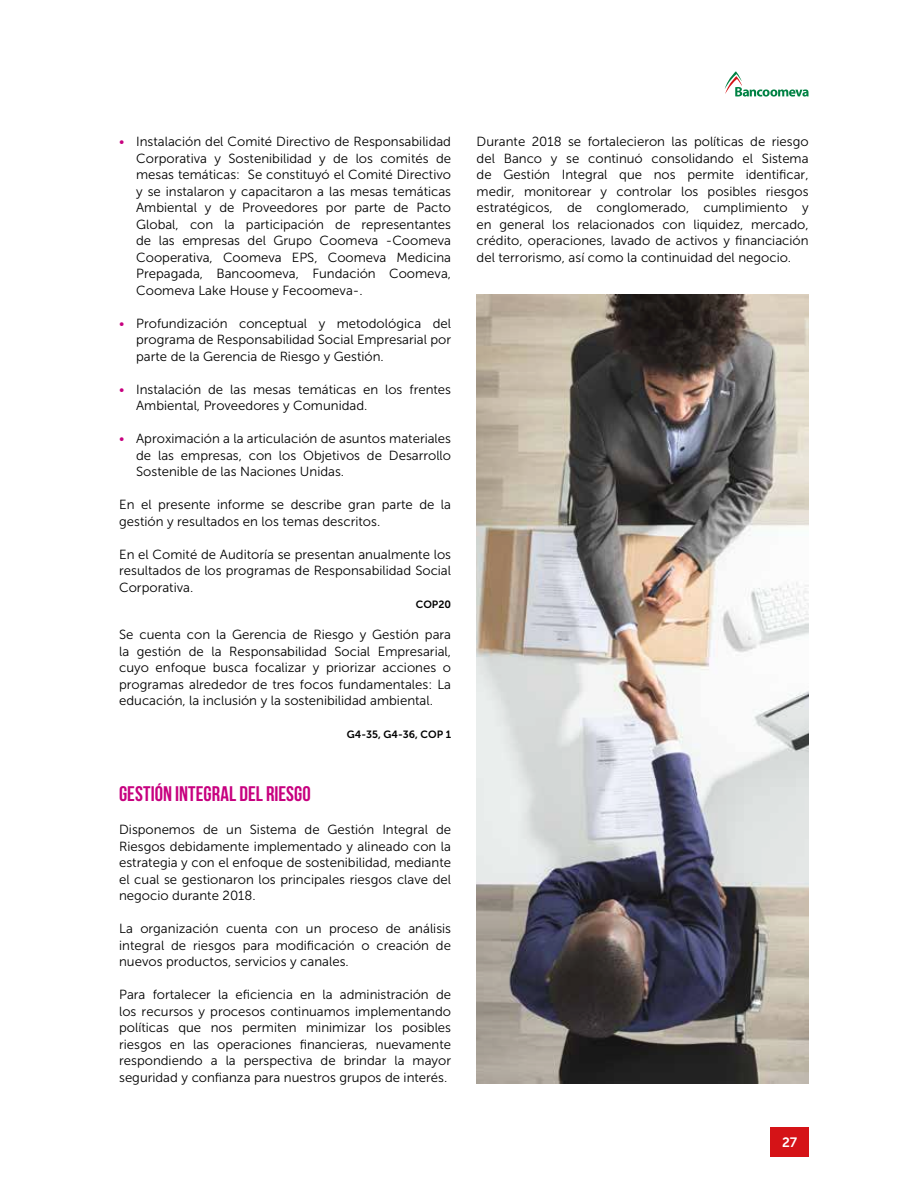
<style>
.page{position:relative;width:915px;height:1191px;background:#fff}
.page>*{position:absolute;margin:0;border:0;box-sizing:border-box;transform-origin:0 0}
.t1{font:700 21px "Bebas Neue";color:#c7017f}
.t2{font:13.5px "Museo Sans 700";color:#fff}
.t3{font:13.2px/16.5px "Museo Sans 300";color:#000;text-align:justify}
.t4{font:10.5px "Museo Sans 700";color:#000}
.s1{color:#c7017f}
</style>
<div class="page">
<div style="left:770px;top:1127px;width:38px;height:30px;background:#d51317"></div>
<svg style="left:724px;top:71px;width:84px;height:26px"></svg>
<img style="left:476px;top:294px;width:332px;height:789px">
<p class="t3" style="left:136px;top:133px;width:316px;text-indent:-17px"><span class="s1">•</span> Instalación del Comité Directivo de Responsabilidad Corporativa y Sostenibilidad y de los comités de mesas temáticas: Se constituyó el Comité Directivo y se instalaron y capacitaron a las mesas temáticas Ambiental y de Proveedores por parte de Pacto Global, con la participación de representantes de las empresas del Grupo Coomeva -Coomeva Cooperativa, Coomeva EPS, Coomeva Medicina Prepagada, Bancoomeva, Fundación Coomeva, Coomeva Lake House y Fecoomeva-.</p>
<p class="t3" style="left:136px;top:315px;width:316px;text-indent:-17px"><span class="s1">•</span> Profundización conceptual y metodológica del programa de Responsabilidad Social Empresarial por parte de la Gerencia de Riesgo y Gestión.</p>
<p class="t3" style="left:136px;top:381px;width:316px;text-indent:-17px"><span class="s1">•</span> Instalación de las mesas temáticas en los frentes<br>Ambiental, Proveedores y Comunidad.</p>
<p class="t3" style="left:136px;top:430px;width:316px;text-indent:-17px"><span class="s1">•</span> Aproximación a la articulación de asuntos materiales de las empresas, con los Objetivos de Desarrollo Sostenible de las Naciones Unidas.</p>
<p class="t3" style="left:119px;top:496px;width:333px">En el presente informe se describe gran parte de la gestión y resultados en los temas descritos.</p>
<p class="t3" style="left:119px;top:546px;width:333px">En el Comité de Auditoría se presentan anualmente los resultados de los programas de Responsabilidad Social Corporativa.</p>
<p class="t4" style="left:415px;top:598px;width:37px">COP20</p>
<p class="t3" style="left:119px;top:626px;width:333px">Se cuenta con la Gerencia de Riesgo y Gestión para la gestión de la Responsabilidad Social Empresarial, cuyo enfoque busca focalizar y priorizar acciones o programas alrededor de tres focos fundamentales: La educación, la inclusión y la sostenibilidad ambiental.</p>
<p class="t4" style="left:347px;top:729px;width:106px">G4-35, G4-36, COP 1</p>
<h1 class="t1" style="left:119px;top:782px;width:193px">GESTIÓN INTEGRAL DEL RIESGO</h1>
<p class="t3" style="left:119px;top:821px;width:333px">Disponemos de un Sistema de Gestión Integral de Riesgos debidamente implementado y alineado con la estrategia y con el enfoque de sostenibilidad, mediante el cual se gestionaron los principales riesgos clave del negocio durante 2018.</p>
<p class="t3" style="left:119px;top:920px;width:333px">La organización cuenta con un proceso de análisis integral de riesgos para modificación o creación de nuevos productos, servicios y canales.</p>
<p class="t3" style="left:119px;top:986px;width:333px">Para fortalecer la eficiencia en la administración de los recursos y procesos continuamos implementando políticas que nos permiten minimizar los posibles riesgos en las operaciones financieras, nuevamente respondiendo a la perspectiva de brindar la mayor seguridad y confianza para nuestros grupos de interés.</p>
<p class="t3" style="left:476px;top:133px;width:333px">Durante 2018 se fortalecieron las políticas de riesgo del Banco y se continuó consolidando el Sistema de Gestión Integral que nos permite identificar, medir, monitorear y controlar los posibles riesgos estratégicos, de conglomerado, cumplimiento y en general los relacionados con liquidez, mercado, crédito, operaciones, lavado de activos y financiación del terrorismo, así como la continuidad del negocio.</p>
<p class="t2" style="left:782px;top:1135px;width:16px">27</p>
</div>
